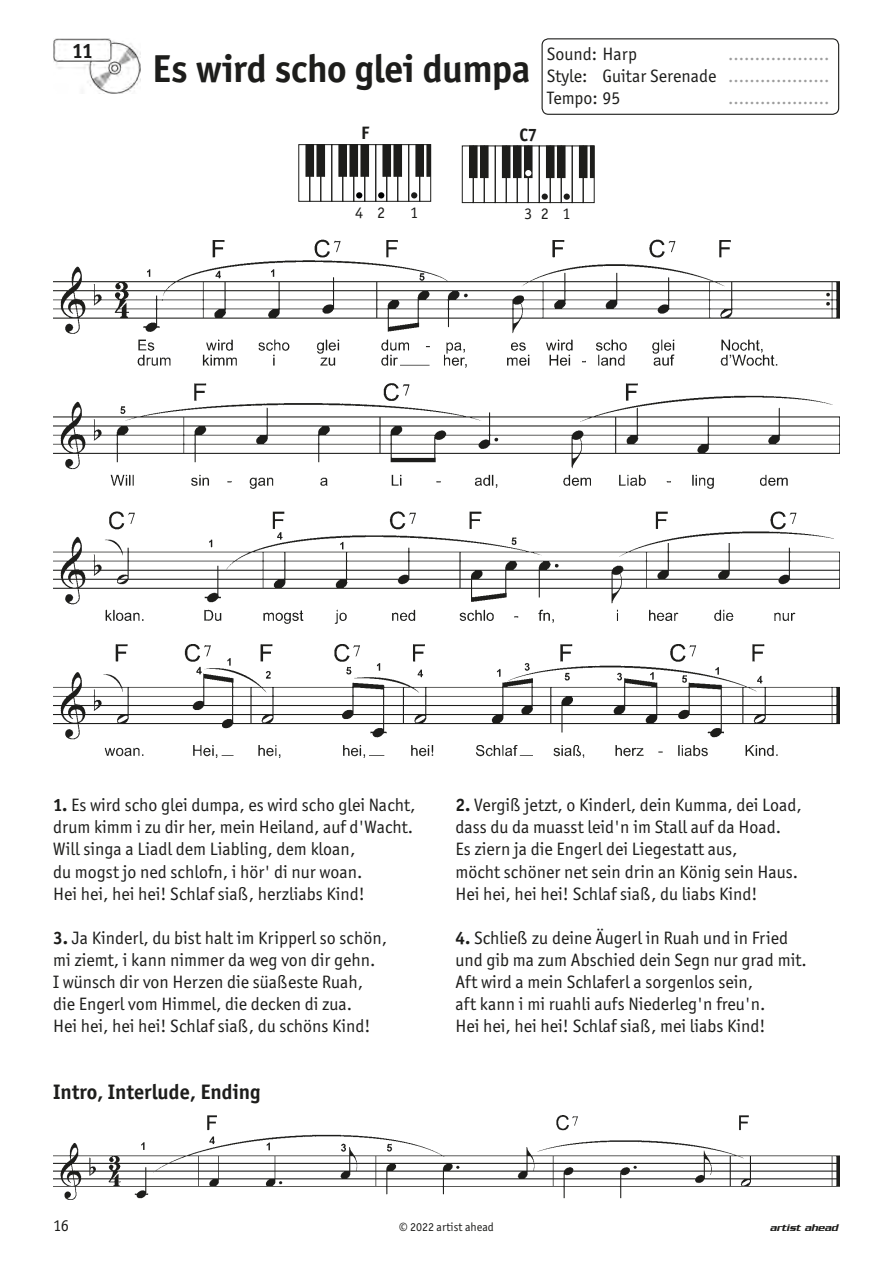
<style>
.page{position:relative;width:893px;height:1263px;background:#fff}
.page>*{position:absolute;margin:0;border:0;box-sizing:border-box;transform-origin:0 0}
.t1{font:700 39px "Officina Sans ITC Std";letter-spacing:-.01em;color:#1d1d1b}
.t2{font:700 21px "Officina Sans ITC Std";color:#1d1d1b}
.t3{font:18px/22px "Officina Sans ITC Std";color:#1d1d1b}
.t4{font:18px/22px "Officina Sans ITC Std";color:#9d9d9d;text-align:justify}
.t5{font:700 18px "Officina Sans ITC Std";color:#1d1d1b}
.t6{font:16.5px "Officina Sans ITC Std";color:#1d1d1b}
.t7{font:16.2px "Officina Sans ITC Std";color:#1d1d1b}
.t8{font:12px "Officina Sans ITC Std";color:#1d1d1b}
.t9{font:italic 500 10.5px "Serpentine";color:#1d1d1b}
.s1{color:#1d1d1b}
.s2{font-weight:700}
</style>
<div class="page">
<img style="left:53px;top:39px;width:87px;height:55px">
<div style="left:542px;top:38px;width:297px;height:77px;border:1px solid #1d1d1b;border-radius:6px"></div>
<div style="left:309px;top:144px;width:12px;height:58px;border:1px solid #1d1d1b"></div>
<div style="left:320px;top:144px;width:12px;height:58px;border:1px solid #1d1d1b"></div>
<div style="left:331px;top:144px;width:12px;height:58px;border:1px solid #1d1d1b"></div>
<div style="left:342px;top:144px;width:12px;height:58px;border:1px solid #1d1d1b"></div>
<div style="left:353px;top:144px;width:12px;height:58px;border:1px solid #1d1d1b"></div>
<svg style="left:356px;top:192px;width:6px;height:6px"></svg>
<div style="left:364px;top:144px;width:12px;height:58px;border:1px solid #1d1d1b"></div>
<div style="left:375px;top:144px;width:12px;height:58px;border:1px solid #1d1d1b"></div>
<svg style="left:378px;top:192px;width:6px;height:6px"></svg>
<div style="left:386px;top:144px;width:12px;height:58px;border:1px solid #1d1d1b"></div>
<div style="left:397px;top:144px;width:12px;height:58px;border:1px solid #1d1d1b"></div>
<div style="left:306px;top:145px;width:8px;height:31px;background:#1d1d1b"></div>
<div style="left:306px;top:144px;width:8px;height:33px;border:1px solid #1d1d1b"></div>
<div style="left:317px;top:145px;width:8px;height:31px;background:#1d1d1b"></div>
<div style="left:317px;top:144px;width:8px;height:33px;border:1px solid #1d1d1b"></div>
<div style="left:339px;top:145px;width:7px;height:31px;background:#1d1d1b"></div>
<div style="left:339px;top:144px;width:8px;height:33px;border:1px solid #1d1d1b"></div>
<div style="left:350px;top:145px;width:8px;height:31px;background:#1d1d1b"></div>
<div style="left:350px;top:144px;width:8px;height:33px;border:1px solid #1d1d1b"></div>
<div style="left:361px;top:145px;width:8px;height:31px;background:#1d1d1b"></div>
<div style="left:361px;top:144px;width:8px;height:33px;border:1px solid #1d1d1b"></div>
<div style="left:383px;top:145px;width:8px;height:31px;background:#1d1d1b"></div>
<div style="left:383px;top:144px;width:8px;height:33px;border:1px solid #1d1d1b"></div>
<div style="left:394px;top:145px;width:8px;height:31px;background:#1d1d1b"></div>
<div style="left:394px;top:144px;width:8px;height:33px;border:1px solid #1d1d1b"></div>
<div style="left:408px;top:144px;width:12px;height:58px;border:1px solid #1d1d1b"></div>
<svg style="left:411px;top:192px;width:6px;height:6px"></svg>
<div style="left:419px;top:144px;width:12px;height:58px;border:1px solid #1d1d1b"></div>
<div style="left:416px;top:145px;width:7px;height:31px;background:#1d1d1b"></div>
<div style="left:416px;top:144px;width:8px;height:33px;border:1px solid #1d1d1b"></div>
<div style="left:427px;top:144px;width:4px;height:33px;border:1px solid #1d1d1b"></div>
<div style="left:462px;top:146px;width:12px;height:57px;border:1px solid #1d1d1b"></div>
<div style="left:473px;top:146px;width:12px;height:57px;border:1px solid #1d1d1b"></div>
<div style="left:484px;top:146px;width:12px;height:57px;border:1px solid #1d1d1b"></div>
<div style="left:495px;top:146px;width:12px;height:57px;border:1px solid #1d1d1b"></div>
<div style="left:506px;top:146px;width:12px;height:57px;border:1px solid #1d1d1b"></div>
<div style="left:517px;top:146px;width:12px;height:57px;border:1px solid #1d1d1b"></div>
<div style="left:528px;top:146px;width:12px;height:57px;border:1px solid #1d1d1b"></div>
<div style="left:539px;top:146px;width:12px;height:57px;border:1px solid #1d1d1b"></div>
<svg style="left:542px;top:194px;width:6px;height:6px"></svg>
<div style="left:550px;top:146px;width:12px;height:57px;border:1px solid #1d1d1b"></div>
<div style="left:561px;top:146px;width:12px;height:57px;border:1px solid #1d1d1b"></div>
<svg style="left:564px;top:194px;width:6px;height:6px"></svg>
<div style="left:469px;top:146px;width:8px;height:32px;background:#1d1d1b"></div>
<div style="left:480px;top:146px;width:8px;height:32px;background:#1d1d1b"></div>
<div style="left:502px;top:146px;width:8px;height:32px;background:#1d1d1b"></div>
<div style="left:513px;top:146px;width:8px;height:32px;background:#1d1d1b"></div>
<div style="left:524px;top:146px;width:8px;height:32px;background:#1d1d1b"></div>
<svg style="left:525px;top:170px;width:6px;height:6px"></svg>
<div style="left:546px;top:146px;width:8px;height:32px;background:#1d1d1b"></div>
<div style="left:557px;top:146px;width:8px;height:32px;background:#1d1d1b"></div>
<div style="left:572px;top:146px;width:12px;height:57px;border:1px solid #1d1d1b"></div>
<div style="left:583px;top:146px;width:12px;height:57px;border:1px solid #1d1d1b"></div>
<div style="left:579px;top:146px;width:8px;height:32px;background:#1d1d1b"></div>
<div style="left:590px;top:146px;width:4px;height:32px;border:1px solid #1d1d1b"></div>
<img style="left:54px;top:239px;width:786px;height:518px">
<img style="left:54px;top:1116px;width:786px;height:83px">
<p class="t2" style="left:72px;top:38px;width:23px">11</p>
<h1 class="t1" style="left:152px;top:45px;width:380px">Es wird scho glei dumpa</h1>
<p class="t3" style="left:547px;top:43px;width:92px">Sound: Harp</p>
<p class="t4" style="left:547px;top:43px;width:284px;text-indent:181px">...................<br><span class="s1">Style: Guitar Serenade</span> ...................<br><span class="s1">Tempo: 95</span></p>
<p class="t4" style="left:728px;top:87px;width:103px">...................</p>
<p class="t5" style="left:361px;top:122px;width:10px">F</p>
<p class="t5" style="left:519px;top:124px;width:20px">C7</p>
<p class="t7" style="left:377px;top:203px;width:10px">2</p>
<p class="t7" style="left:355px;top:203px;width:10px">4</p>
<p class="t7" style="left:410px;top:203px;width:10px">1</p>
<p class="t7" style="left:524px;top:205px;width:10px">3</p>
<p class="t7" style="left:563px;top:205px;width:10px">1</p>
<p class="t7" style="left:541px;top:205px;width:10px">2</p>
<p class="t3" style="left:53px;top:794px;width:364px"><span class="s2">1.</span> Es wird scho glei dumpa, es wird scho glei Nacht, drum kimm i zu dir her, mein Heiland, auf d'Wacht.<br>Will singa a Liadl dem Liabling, dem kloan,<br>du mogst jo ned schlofn, i hör' di nur woan.<br>Hei hei, hei hei! Schlaf siaß, herzliabs Kind!</p>
<p class="t3" style="left:53px;top:927px;width:335px"><span class="s2">3.</span> Ja Kinderl, du bist halt im Kripperl so schön, mi ziemt, i kann nimmer da weg von dir gehn.<br>I wünsch dir von Herzen die süaßeste Ruah, die Engerl vom Himmel, die decken di zua.<br>Hei hei, hei hei! Schlaf siaß, du schöns Kind!</p>
<p class="t2" style="left:53px;top:1078px;width:209px">Intro, Interlude, Ending</p>
<p class="t3" style="left:455px;top:794px;width:348px"><span class="s2">2.</span> Vergiß jetzt, o Kinderl, dein Kumma, dei Load, dass du da muasst leid'n im Stall auf da Hoad.<br>Es ziern ja die Engerl dei Liegestatt aus,<br>möcht schöner net sein drin an König sein Haus.<br>Hei hei, hei hei! Schlaf siaß, du liabs Kind!</p>
<p class="t3" style="left:455px;top:927px;width:353px"><span class="s2">4.</span> Schließ zu deine Äugerl in Ruah und in Fried und gib ma zum Abschied dein Segn nur grad mit.<br>Aft wird a mein Schlaferl a sorgenlos sein,<br>aft kann i mi ruahli aufs Niederleg'n freu'n.<br>Hei hei, hei hei! Schlaf siaß, mei liabs Kind!</p>
<p class="t6" style="left:53px;top:1216px;width:17px">16</p>
<p class="t9" style="left:770px;top:1222px;width:69px">artist ahead</p>
<p class="t8" style="left:399px;top:1220px;width:96px">© 2022 artist ahead</p>
</div>
